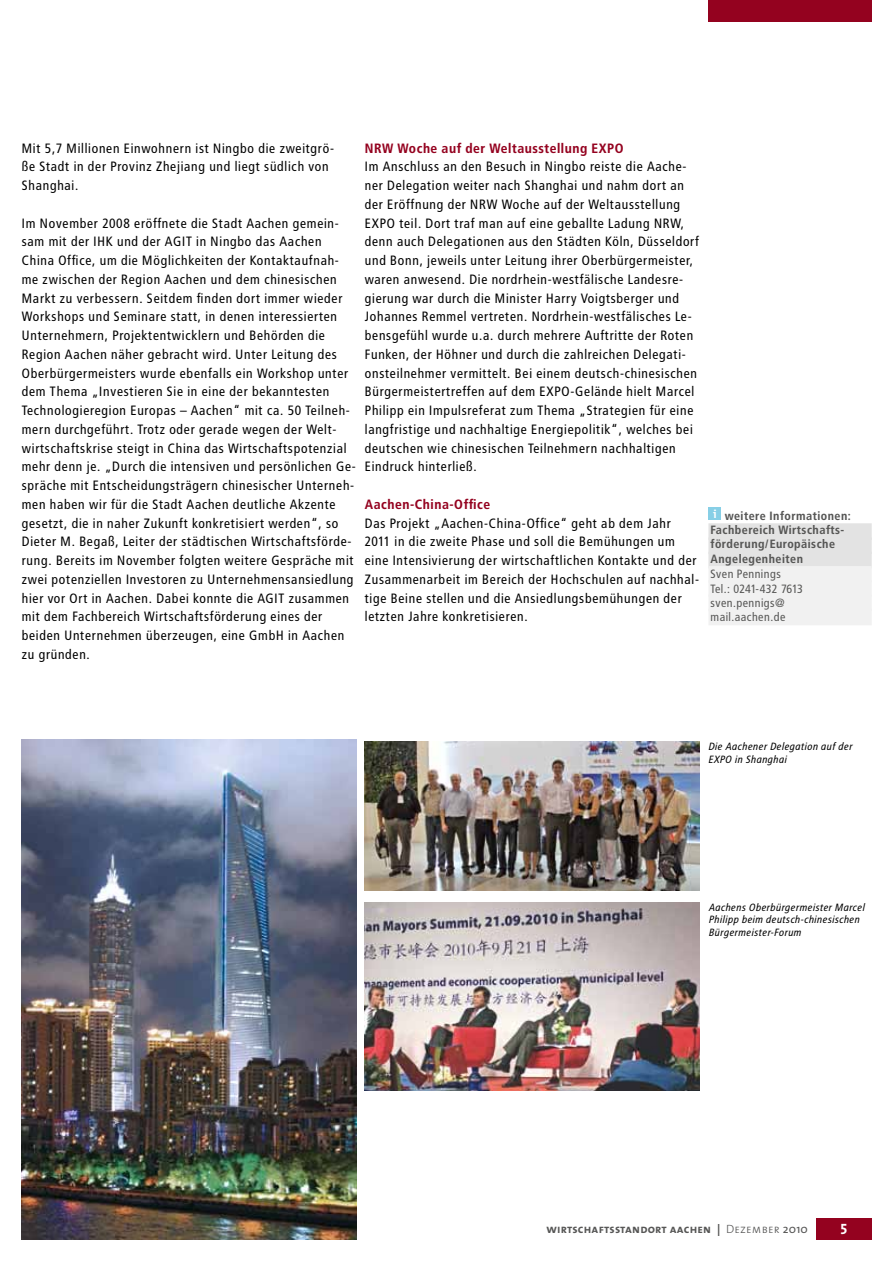
<style>
.page{position:relative;width:893px;height:1263px;background:#fff}
.page>*{position:absolute;margin:0;border:0;box-sizing:border-box;transform-origin:0 0}
.t1{font:15px "The Mix Bold Caps";color:#fff}
.t2{font:13.5px/18.8px "Transit";letter-spacing:.02em;color:#000}
.t3{font:700 13.5px "Transit";letter-spacing:.02em;color:#94021f}
.t4{font:700 12px/14.2px "Transit";letter-spacing:.02em;color:#565655}
.t5{font:12px/14.2px "Transit";color:#565655}
.t6{font:12px "The Mix Bold Caps";letter-spacing:.015em;color:#565655}
.t7{font:italic 10.5px/12.8px "Transit";letter-spacing:.01em;color:#000}
.s1{font-family:"The Mix Light Caps"}
.s2{font-family:"The Mix"}
</style>
<div class="page">
<div style="left:816px;top:1218px;width:56px;height:21px;background:#94021f"></div>
<div style="left:708px;top:0;width:164px;height:21px;background:#94021f"></div>
<img style="left:365px;top:741px;width:335px;height:149px">
<img style="left:365px;top:903px;width:335px;height:187px">
<img style="left:21px;top:740px;width:335px;height:499px">
<div style="left:708px;top:523px;width:164px;height:17px;background:#e3e3e3"></div>
<div style="left:708px;top:537px;width:164px;height:17px;background:#e3e3e3"></div>
<div style="left:708px;top:552px;width:164px;height:16px;background:#e3e3e3"></div>
<div style="left:708px;top:566px;width:164px;height:16px;background:#f1f1f1"></div>
<div style="left:708px;top:580px;width:164px;height:17px;background:#f1f1f1"></div>
<div style="left:708px;top:594px;width:164px;height:17px;background:#f1f1f1"></div>
<div style="left:708px;top:609px;width:164px;height:16px;background:#f1f1f1"></div>
<div style="left:708px;top:507px;width:13px;height:13px;background:#87cfe6"></div>
<p class="t2" style="left:22px;top:139px;width:314px">Mit 5,7 Millionen Einwohnern ist Ningbo die zweitgrö&shy;ße Stadt in der Provinz Zhejiang und liegt südlich von<br>Shanghai.</p>
<p class="t2" style="left:22px;top:214px;width:336px">Im November 2008 eröffnete die Stadt Aachen gemein&shy;sam mit der IHK und der AGIT in Ningbo das Aachen China Office, um die Möglichkeiten der Kontaktaufnah&shy;me zwischen der Region Aachen und dem chinesischen Markt zu verbessern. Seitdem finden dort immer wieder Workshops und Seminare statt, in denen interessierten Unternehmern, Projektentwicklern und Behörden die Region Aachen näher gebracht wird. Unter Leitung des Oberbürgermeisters wurde ebenfalls ein Workshop unter dem Thema „Investieren Sie in eine der bekanntesten Technologieregion Europas – Aachen“ mit ca. 50 Teilneh&shy;mern durchgeführt. Trotz oder gerade wegen der Welt&shy;wirtschaftskrise steigt in China das Wirtschaftspotenzial mehr denn je. „Durch die intensiven und persönlichen Ge&shy;spräche mit Entscheidungsträgern chinesischer Unterneh&shy;men haben wir für die Stadt Aachen deutliche Akzente gesetzt, die in naher Zukunft konkretisiert werden“, so Dieter M. Begaß, Leiter der städtischen Wirtschaftsförde&shy;rung. Bereits im November folgten weitere Gespräche mit zwei potenziellen Investoren zu Unternehmensansiedlung hier vor Ort in Aachen. Dabei konnte die AGIT zusammen mit dem Fachbereich Wirtschaftsförderung eines der beiden Unternehmen überzeugen, eine GmbH in Aachen zu gründen.</p>
<p class="t3" style="left:365px;top:140px;width:261px">NRW Woche auf der Weltausstellung EXPO</p>
<p class="t2" style="left:365px;top:157px;width:336px">Im Anschluss an den Besuch in Ningbo reiste die Aache&shy;ner Delegation weiter nach Shanghai und nahm dort an der Eröffnung der NRW Woche auf der Weltausstellung EXPO teil. Dort traf man auf eine geballte Ladung NRW, denn auch Delegationen aus den Städten Köln, Düsseldorf und Bonn, jeweils unter Leitung ihrer Oberbürgermeister, waren anwesend. Die nordrhein-westfälische Landesre&shy;gierung war durch die Minister Harry Voigtsberger und Johannes Remmel vertreten. Nordrhein-westfälisches Le&shy;bensgefühl wurde u.a. durch mehrere Auftritte der Roten Funken, der Höhner und durch die zahlreichen Delegati&shy;onsteilnehmer vermittelt. Bei einem deutsch-chinesischen Bürgermeistertreffen auf dem EXPO-Gelände hielt Marcel Philipp ein Impulsreferat zum Thema „Strategien für eine langfristige und nachhaltige Energiepolitik“, welches bei deutschen wie chinesischen Teilnehmern nachhaltigen Eindruck hinterließ.</p>
<p class="t3" style="left:365px;top:496px;width:127px">Aachen-China-Office</p>
<p class="t2" style="left:365px;top:514px;width:336px">Das Projekt „Aachen-China-Office“ geht ab dem Jahr 2011 in die zweite Phase und soll die Bemühungen um eine Intensivierung der wirtschaftlichen Kontakte und der Zusammenarbeit im Bereich der Hochschulen auf nachhal&shy;tige Beine stellen und die Ansiedlungsbemühungen der letzten Jahre konkretisieren.</p>
<p class="t4" style="left:710px;top:508px;width:142px"><sup>i</sup> weitere Informationen:<br>Fachbereich Wirtschafts&shy;förderung/Europäische<br>Angelegenheiten</p>
<p class="t5" style="left:711px;top:567px;width:94px">Sven Pennings<br>Tel.: 0241-432 7613 sven.pennigs@ mail.aachen.de</p>
<p class="t7" style="left:708px;top:740px;width:146px">Die Aachener Delegation auf der<br>EXPO in Shanghai</p>
<p class="t7" style="left:709px;top:900px;width:158px">Aachens Oberbürgermeister Marcel<br>Philipp beim deutsch-chinesischen<br>Bürgermeister-Forum</p>
<p class="t6" style="left:546px;top:1219px;width:263px">wirtschaftsstandort aachen | <span class="s1">Dezember</span> <span class="s2">2010</span></p>
<p class="t1" style="left:841px;top:1217px;width:8px">5</p>
</div>
